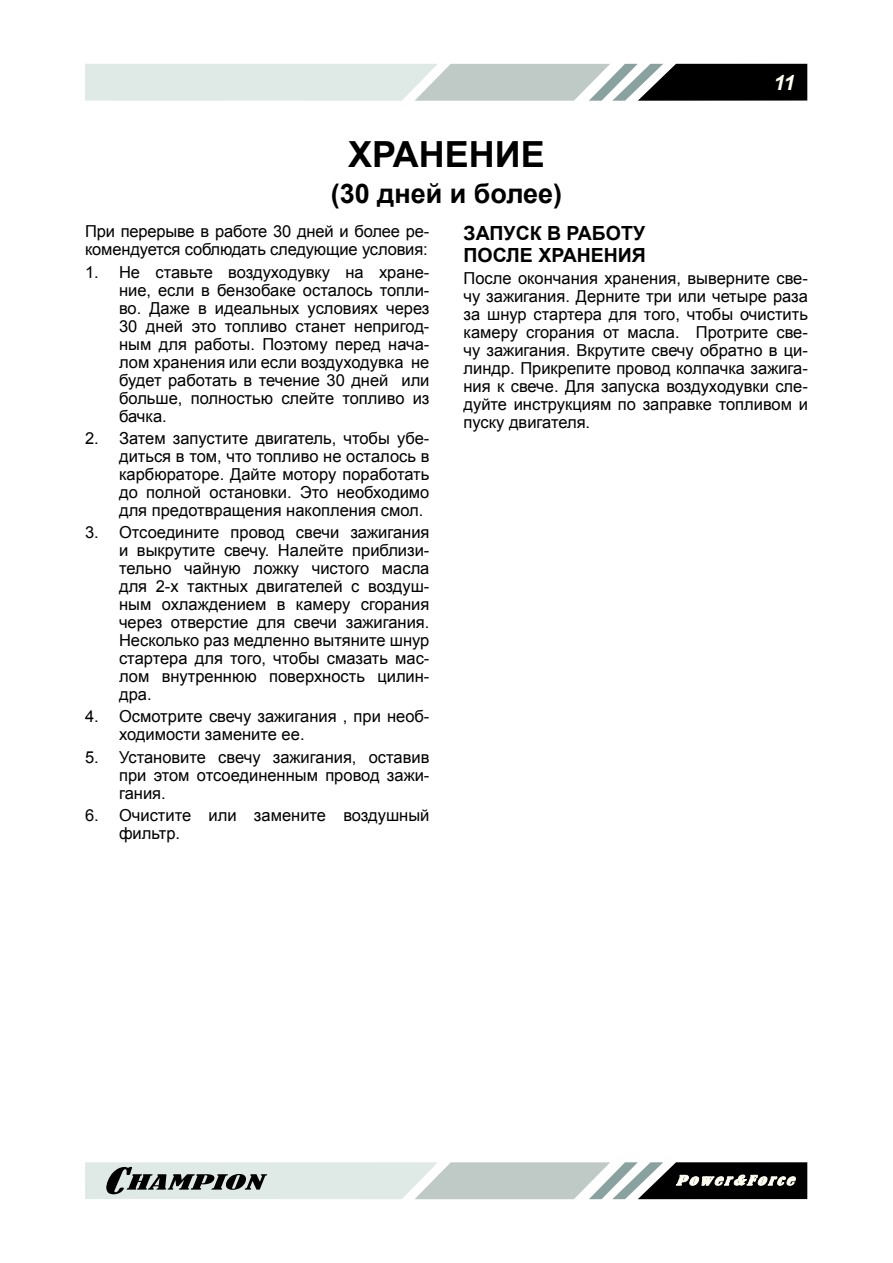
<style>
.page{position:relative;width:893px;height:1263px;background:#fff}
.page>*{position:absolute;margin:0;border:0;box-sizing:border-box;transform-origin:0 0}
.t1{font:700 36px "Arial";color:#000}
.t2{font:700 27px "Arial";color:#000}
.t3{font:italic 700 21px "Arial";color:#fffff4}
.t4{font:700 19.5px/22.5px "Arial";color:#000}
.t5{font:16.5px/18px "Arial";color:#000;text-align:justify}
</style>
<div class="page">
<svg style="left:85px;top:64px;width:722px;height:37px;background:#a9b2af"></svg>
<svg style="left:85px;top:1162px;width:722px;height:37px;background:#a3aba8"></svg>
<p class="t3" style="left:773px;top:70px;width:23px">11</p>
<h1 class="t1" style="left:348px;top:130px;width:198px">ХРАНЕНИЕ</h1>
<h2 class="t2" style="left:331px;top:175px;width:233px">(30 дней и более)</h2>
<p class="t5" style="left:85px;top:223px;width:346px">При перерыве в работе 30 дней и более ре&shy;комендуется соблюдать следующие условия:</p>
<p class="t5" style="left:119px;top:263px;width:312px;text-indent:-34px">1. Не ставьте воздуходувку на хране&shy;ние, если в бензобаке осталось топли&shy;во. Даже в идеальных условиях через 30 дней это топливо станет непригод&shy;ным для работы. Поэтому перед нача&shy;лом хранения или если воздуходувка не будет работать в течение 30 дней или больше, полностью слейте топливо из бачка.</p>
<p class="t5" style="left:119px;top:429px;width:312px;text-indent:-34px">2. Затем запустите двигатель, чтобы убе&shy;диться в том, что топливо не осталось в карбюраторе. Дайте мотору поработать до полной остановки. Это необходимо для предотвращения накопления смол.</p>
<p class="t5" style="left:119px;top:524px;width:312px;text-indent:-34px">3. Отсоедините провод свечи зажигания и выкрутите свечу. Налейте приблизи&shy;тельно чайную ложку чистого масла для 2-х тактных двигателей c воздуш&shy;ным охлаждением в камеру сгорания через отверстие для свечи зажигания.<br>Несколько раз медленно вытяните шнур стартера для того, чтобы смазать мас&shy;лом внутреннюю поверхность цилин&shy;дра.</p>
<p class="t5" style="left:119px;top:708px;width:312px;text-indent:-34px">4. Осмотрите cвечу зажигания , при необ&shy;ходимости замените ее.</p>
<p class="t5" style="left:119px;top:748px;width:312px;text-indent:-34px">5. Установите свечу зажигания, оставив при этом отсоединенным провод зажи&shy;гания.</p>
<p class="t5" style="left:119px;top:806px;width:312px;text-indent:-34px">6. Очистите или замените воздушный фильтр.</p>
<p class="t4" style="left:463px;top:222px;width:184px">ЗАПУСК В РАБОТУ<br>ПОСЛЕ ХРАНЕНИЯ</p>
<p class="t5" style="left:463px;top:270px;width:346px">После окончания хранения, выверните све&shy;чу зажигания. Дерните три или четыре раза за шнур стартера для того, чтобы очистить камеру сгорания от масла. Протрите све&shy;чу зажигания. Вкрутите свечу обратно в ци&shy;линдр. Прикрепите провод колпачка зажига&shy;ния к свече. Для запуска воздуходувки сле&shy;дуйте инструкциям по заправке топливом и пуску двигателя.</p>
</div>
